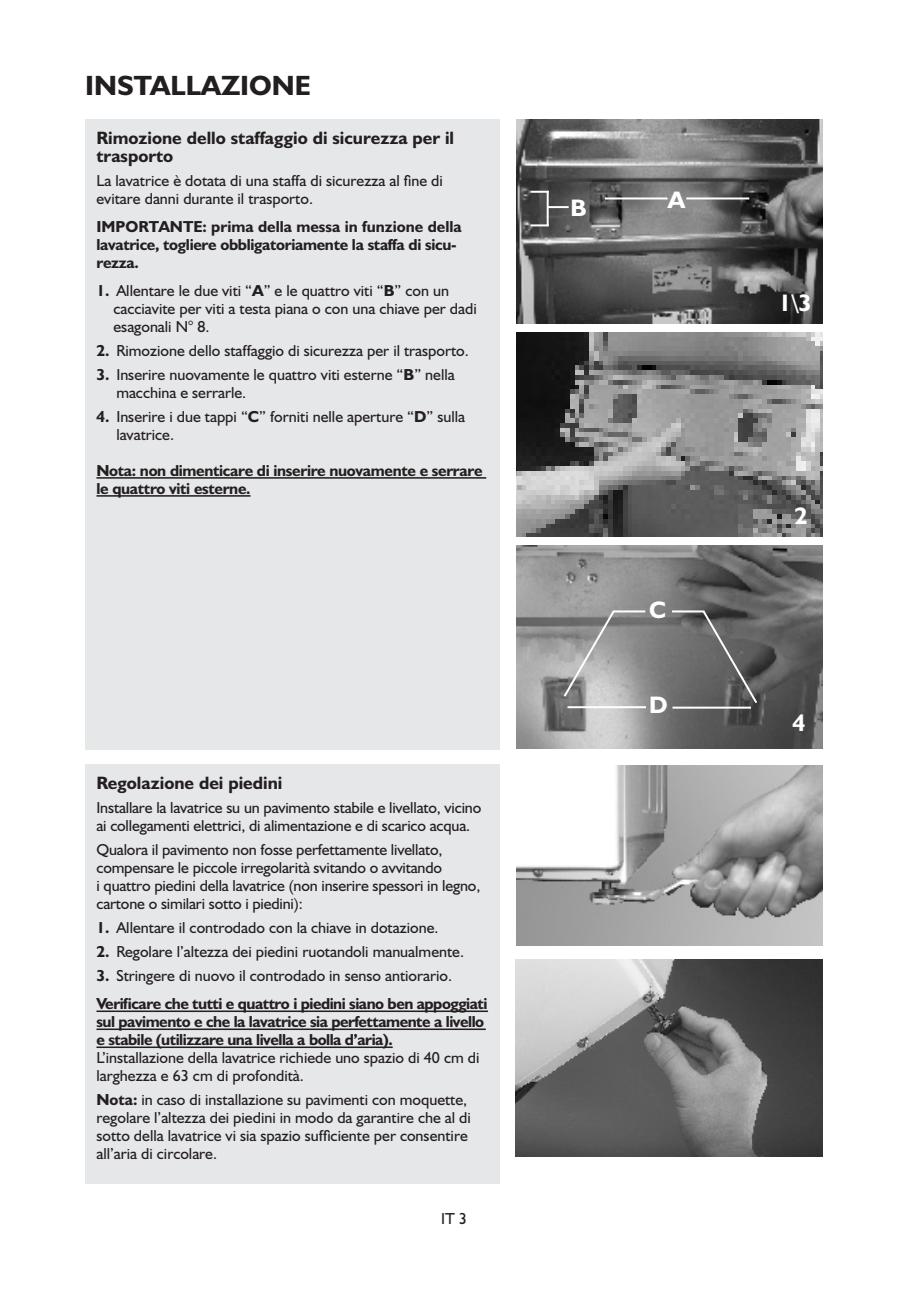
<style>
.page{position:relative;width:908px;height:1304px;background:#fff}
.page>*{position:absolute;margin:0;border:0;box-sizing:border-box;transform-origin:0 0}
.t1{font:700 28px "Humanist 521 BT";color:#231f20}
.t2{font:700 24px "Humanist 521 BT";color:#fff}
.t3{font:700 18px/18px "Humanist 521 BT";color:#231f20}
.t4{font:16px/18px "Humanist 521 BT";color:#231f20}
.t5{font:700 16px/18px "Humanist 521 BT";letter-spacing:-.02em;color:#231f20}
.s1{font-weight:700}
.s2{font-weight:400}
</style>
<div class="page">
<div style="left:85px;top:119px;width:414px;height:630px;background:#e6e7e9"></div>
<hr style="left:96px;top:477px;width:390px;height:2px;background:#231f20">
<hr style="left:96px;top:495px;width:154px;height:2px;background:#231f20">
<div style="left:85px;top:764px;width:414px;height:420px;background:#e6e7e9"></div>
<hr style="left:96px;top:1010px;width:392px;height:2px;background:#231f20">
<hr style="left:96px;top:1028px;width:389px;height:2px;background:#231f20">
<hr style="left:96px;top:1046px;width:296px;height:2px;background:#231f20">
<img style="left:516px;top:765px;width:306px;height:181px">
<img style="left:515px;top:959px;width:307px;height:198px">
<img style="left:516px;top:333px;width:306px;height:204px">
<img style="left:516px;top:545px;width:306px;height:203px">
<hr style="left:567px;top:706px;width:78px;height:2px;background:#fff">
<hr style="left:672px;top:707px;width:78px;height:2px;background:#fff">
<hr style="left:612px;top:610px;width:33px;height:2px;background:#fff">
<svg style="left:561px;top:608px;width:55px;height:91px;background:#a4a4a4"></svg>
<hr style="left:671px;top:610px;width:33px;height:2px;background:#fff">
<svg style="left:700px;top:609px;width:58px;height:96px;background:#626262"></svg>
<img style="left:516px;top:119px;width:306px;height:204px">
<hr style="left:604px;top:197px;width:63px;height:2px;background:#fff">
<hr style="left:686px;top:197px;width:63px;height:2px;background:#fff">
<svg style="left:530px;top:191px;width:16px;height:2px"></svg>
<svg style="left:530px;top:224px;width:16px;height:2px"></svg>
<hr style="left:546px;top:191px;width:2px;height:35px;background:#fff">
<hr style="left:547px;top:206px;width:21px;height:2px;background:#fff">
<h1 class="t1" style="left:85px;top:68px;width:227px">INSTALLAZIONE</h1>
<p class="t3" style="left:96px;top:129px;width:359px">Rimozione dello staffaggio di sicurezza per il trasporto</p>
<p class="t4" style="left:96px;top:171px;width:348px">La lavatrice è dotata di una staffa di sicurezza al fine di evitare danni durante il trasporto.</p>
<p class="t5" style="left:96px;top:217px;width:366px">IMPORTANTE: prima della messa in funzione della lavatrice, togliere obbligatoriamente la staffa di sicu&shy;rezza.</p>
<p class="t4" style="left:113px;top:281px;width:364px;text-indent:-17px"><span class="s1">1.</span> Allentare le due viti “<span class="s1">A</span>” e le quattro viti “<span class="s1">B</span>” con un cacciavite per viti a testa piana o con una chiave per dadi esagonali N° 8.</p>
<p class="t4" style="left:96px;top:341px;width:374px"><span class="s1">2.</span> Rimozione dello staffaggio di sicurezza per il trasporto.</p>
<p class="t4" style="left:116px;top:365px;width:340px;text-indent:-20px"><span class="s1">3.</span> Inserire nuovamente le quattro viti esterne “<span class="s1">B</span>” nella macchina e serrarle.</p>
<p class="t4" style="left:116px;top:407px;width:350px;text-indent:-20px"><span class="s1">4.</span> Inserire i due tappi “<span class="s1">C</span>” forniti nelle aperture “<span class="s1">D</span>” sulla lavatrice.</p>
<p class="t5" style="left:96px;top:461px;width:387px">Nota: non dimenticare di inserire nuovamente e serrare le quattro viti esterne.</p>
<p class="t3" style="left:96px;top:774px;width:187px">Regolazione dei piedini</p>
<p class="t4" style="left:96px;top:799px;width:386px">Installare la lavatrice su un pavimento stabile e livellato, vicino ai collegamenti elettrici, di alimentazione e di scarico acqua.</p>
<p class="t4" style="left:96px;top:841px;width:385px">Qualora il pavimento non fosse perfettamente livellato, compensare le piccole irregolarità svitando o avvitando<br>i quattro piedini della lavatrice (non inserire spessori in legno, cartone o similari sotto i piedini):</p>
<p class="t4" style="left:96px;top:919px;width:343px"><span class="s1">1.</span> Allentare il controdado con la chiave in dotazione.</p>
<p class="t4" style="left:96px;top:943px;width:369px"><span class="s1">2.</span> Regolare l’altezza dei piedini ruotandoli manualmente.</p>
<p class="t5" style="left:96px;top:962px;width:392px;line-height:28px">3. <span class="s2">Stringere di nuovo il controdado in senso antiorario.<br></span>Verificare che tutti e quattro i piedini siano ben appoggiati</p>
<p class="t5" style="left:96px;top:1013px;width:389px">sul pavimento e che la lavatrice sia perfettamente a livello e stabile (utilizzare una livella a bolla d’aria).</p>
<p class="t4" style="left:96px;top:1049px;width:384px">L’installazione della lavatrice richiede uno spazio di 40 cm di larghezza e 63 cm di profondità.</p>
<p class="t4" style="left:96px;top:1091px;width:376px"><span class="s1">Nota:</span> in caso di installazione su pavimenti con moquette, regolare l’altezza dei piedini in modo da garantire che al di sotto della lavatrice vi sia spazio sufficiente per consentire all’aria di circolare.</p>
<p class="t4" style="left:441px;top:1209px;width:27px">IT 3</p>
<h2 class="t2" style="left:570px;top:193px;width:18px">B</h2>
<h2 class="t2" style="left:667px;top:185px;width:19px">A</h2>
<h2 class="t2" style="left:649px;top:595px;width:18px">C</h2>
<h2 class="t2" style="left:649px;top:690px;width:20px">D</h2>
<h2 class="t2" style="left:778px;top:288px;width:34px">1\3</h2>
<h2 class="t2" style="left:794px;top:501px;width:15px">2</h2>
<h2 class="t2" style="left:792px;top:708px;width:15px">4</h2>
</div>
